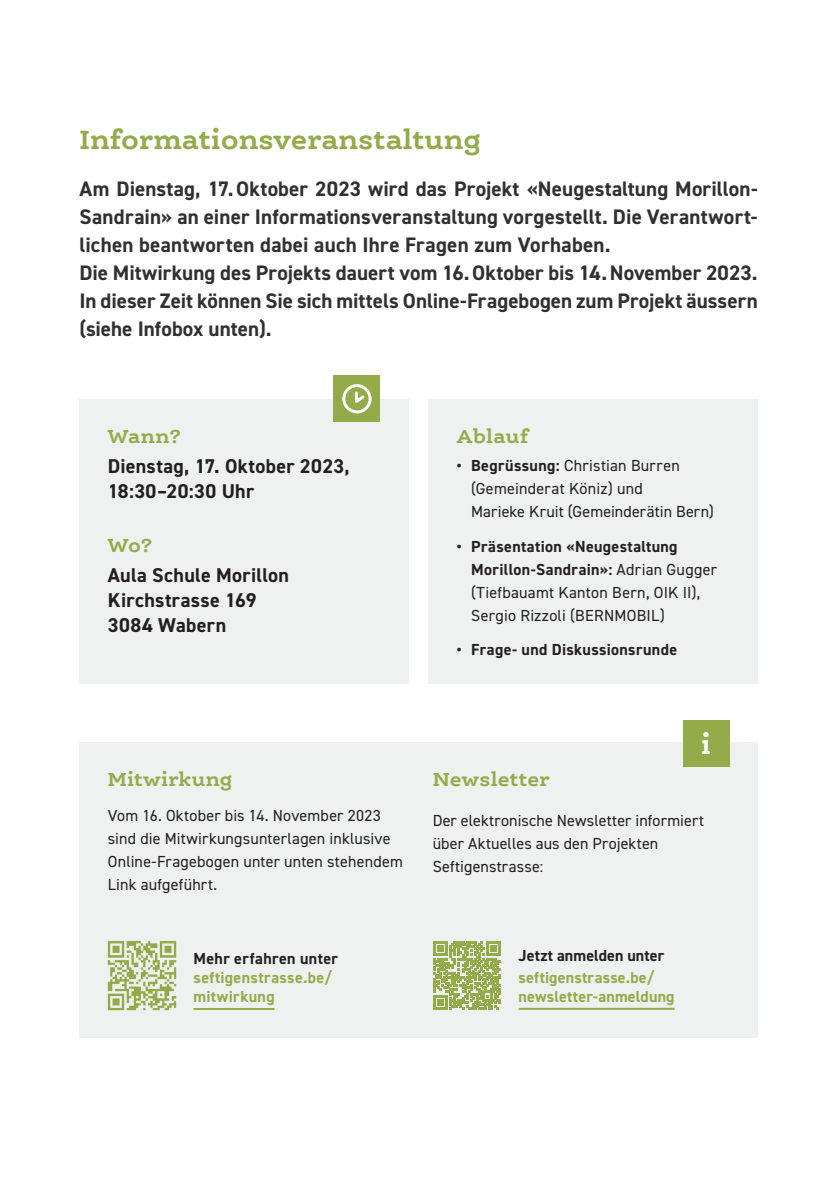
<style>
.page{position:relative;width:840px;height:1191px;background:#fff}
.page>*{position:absolute;margin:0;border:0;box-sizing:border-box;transform-origin:0 0}
.t1{font:700 28.8px "Ernestine Pro";color:#fff}
.Titel{font:700 28px "Ernestine Pro";color:#93ab48}
.Lead{font:700 21px/28px "DIN2014";letter-spacing:.005em;color:#312f30;text-align:justify}
.Fliesstext{font:700 20px/25px "DIN2014";letter-spacing:.015em;color:#231f20}
.Untertitel{font:700 20px "Ernestine Pro";letter-spacing:.02em;color:#93ab48}
.Titel-2{font:700 20px "Ernestine Pro";letter-spacing:.01em;color:#93ab48}
.Fliesstext-2{font:700 20px "Ernestine Pro";letter-spacing:.01em;color:#93ab48}
.Fliesstext-3{font:16px/23px "DIN2014";letter-spacing:.01em;color:#231f20}
.t2{font:700 16px/19.2px "DIN2014";letter-spacing:.02em;color:#93ab48}
.Fliesstext-4{font:700 16px "DIN2014";letter-spacing:.015em;color:#231f20}
.s1{font-weight:700}
.s2{color:#231f20}
</style>
<div class="page">
<div style="left:79px;top:742px;width:678px;height:295px;background:#eff0f0"></div>
<div style="left:682px;top:720px;width:47px;height:46px;background:#93ab48"></div>
<hr style="left:193px;top:1008px;width:81px;height:2px;background:#93ab48">
<svg style="left:433px;top:941px;width:67px;height:68px"></svg>
<hr style="left:518px;top:1007px;width:156px;height:2px;background:#93ab48">
<div style="left:428px;top:399px;width:329px;height:284px;background:#eff0f0"></div>
<div style="left:79px;top:399px;width:329px;height:284px;background:#eff0f0"></div>
<div style="left:333px;top:375px;width:47px;height:47px;background:#93ab48"></div>
<svg style="left:342px;top:384px;width:30px;height:30px"></svg>
<img style="left:107px;top:940px;width:70px;height:71px">
<p class="Titel" style="left:79px;top:121px;width:403px">Informationsveranstaltung</p>
<p class="Lead" style="left:79px;top:175px;width:679px">Am Dienstag, 17.Oktober 2023 wird das Projekt «Neugestaltung Morillon-Sandrain» an einer Informationsveranstaltung vorgestellt. Die Verantwort&shy;lichen beantworten dabei auch Ihre Fragen zum Vorhaben.</p>
<p class="Lead" style="left:79px;top:259px;width:679px">Die Mitwirkung des Projekts dauert vom 16.Oktober bis 14.November 2023.<br>In dieser Zeit können Sie sich mittels Online-Fragebogen zum Projekt äussern (siehe Infobox unten).</p>
<p class="Untertitel" style="left:108px;top:423px;width:76px">Wann?</p>
<p class="Fliesstext" style="left:108px;top:453px;width:243px">Dienstag, 17. Oktober 2023,<br>18:30–20:30 Uhr</p>
<p class="Untertitel" style="left:108px;top:532px;width:47px">Wo?</p>
<p class="Fliesstext" style="left:108px;top:562px;width:183px">Aula Schule Morillon<br>Kirchstrasse 169<br>3084 Wabern</p>
<p class="Titel-2" style="left:108px;top:767px;width:126px">Mitwirkung</p>
<p class="Fliesstext-3" style="left:108px;top:803px;width:296px">Vom 16. Oktober bis 14. November 2023 sind die Mitwirkungsunterlagen inklusive Online-Fragebogen unter unten stehendem Link aufgeführt.</p>
<p class="Untertitel" style="left:456px;top:423px;width:73px">Ablauf</p>
<p class="Fliesstext-3" style="left:471px;top:454px;width:244px;text-indent:-14px"><span class="s1">• Begrüssung:</span> Christian Burren (Gemeinderat Köniz) und<br>Marieke Kruit (Gemeinderätin Bern)</p>
<p class="Fliesstext-3" style="left:471px;top:534px;width:247px;text-indent:-14px"><span class="s1">• Präsentation «Neugestaltung<br>Morillon-Sandrain»:</span> Adrian Gugger (Tiefbauamt Kanton Bern, OIK II),<br>Sergio Rizzoli (BERNMOBIL)</p>
<p class="Fliesstext-4" style="left:456px;top:639px;width:222px">• Frage- und Diskussionsrunde</p>
<p class="t1" style="left:700px;top:726px;width:12px">i</p>
<p class="Fliesstext-2" style="left:432px;top:767px;width:118px">Newsletter</p>
<p class="Fliesstext-3" style="left:432px;top:809px;width:273px">Der elektronische Newsletter informiert über Aktuelles aus den Projekten<br>Seftigenstrasse:</p>
<p class="t2" style="left:193px;top:948px;width:146px"><span class="s2">Mehr erfahren unter </span>seftigenstrasse.be/ mitwirkung</p>
<p class="Fliesstext-4" style="left:518px;top:944px;width:147px">Jetzt anmelden unter</p>
<p class="t2" style="left:518px;top:967px;width:157px">seftigenstrasse.be/ newsletter-anmeldung</p>
</div>
